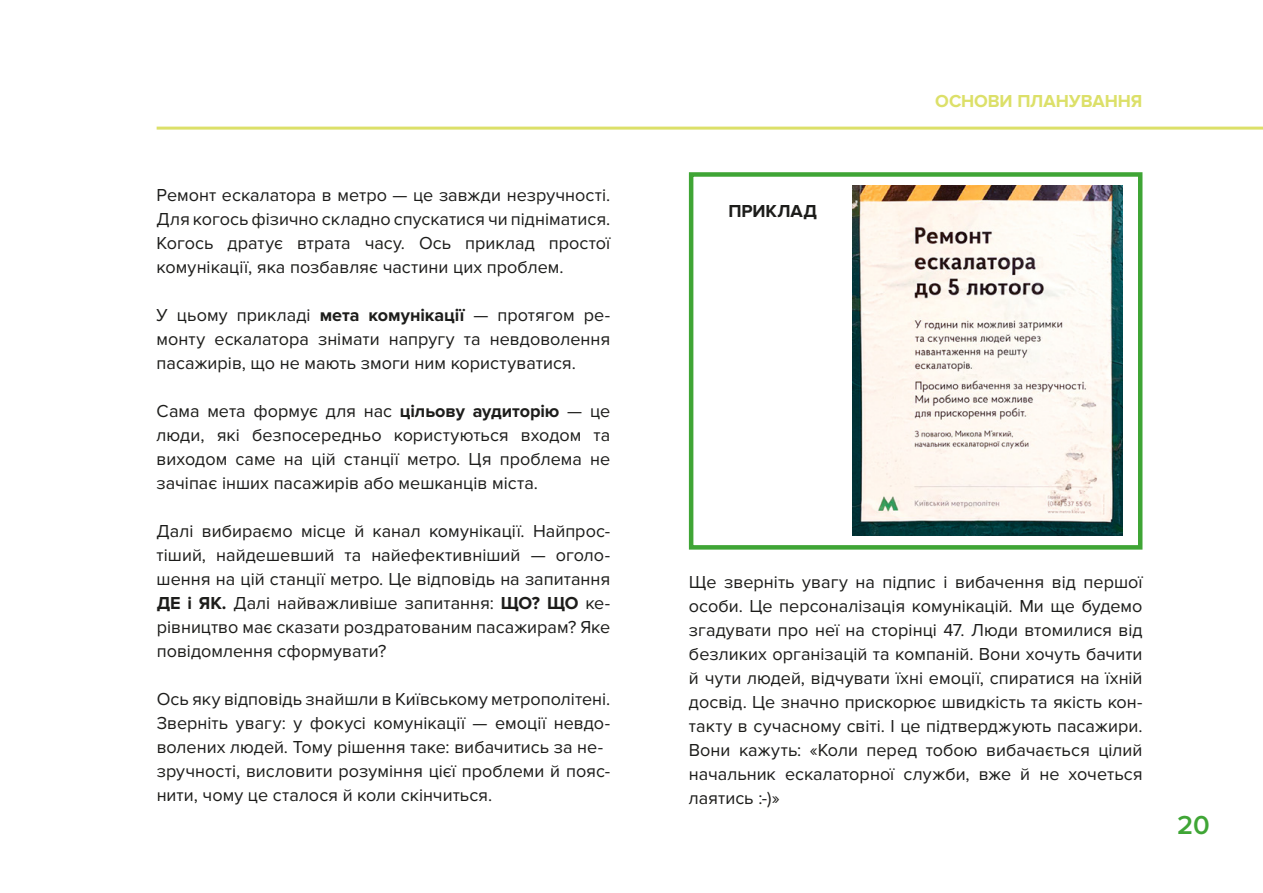
<style>
.page{position:relative;width:1263px;height:893px;background:#fff}
.page>*{position:absolute;margin:0;border:0;box-sizing:border-box;transform-origin:0 0}
.t1{font:600 27px "Proxima Nova";color:#3fa535}
.t2{font:18px/24px "Proxima Nova";color:#1d1d1b;text-align:justify}
.t3{font:700 18px "Proxima Nova";letter-spacing:-.005em;color:#dce069}
.t4{font:700 18px "Proxima Nova";color:#1d1d1b}
.s1{font-weight:700}
</style>
<div class="page">
<hr style="left:157px;top:127px;width:1106px;height:3px;background:#dce069">
<img style="left:853px;top:186px;width:270px;height:350px">
<div style="left:689px;top:172px;width:453px;height:378px;border:4px solid #3fa535"></div>
<p class="t2" style="left:157px;top:184px;width:455px">Ремонт ескалатора в метро — це завжди незручності.<br>Для когось фізично складно спускатися чи підніматися.<br>Когось дратує втрата часу. Ось приклад простої комунікації, яка позбавляє частини цих проблем.</p>
<p class="t2" style="left:157px;top:304px;width:455px">У цьому прикладі <span class="s1">мета комунікації</span> — протягом ре&shy;монту ескалатора знімати напругу та невдоволення пасажирів, що не мають змоги ним користуватися.</p>
<p class="t2" style="left:157px;top:400px;width:455px">Сама мета формує для нас <span class="s1">цільову аудиторію</span> — це люди, які безпосередньо користуються входом та виходом саме на цій станції метро. Ця проблема не зачіпає інших пасажирів або мешканців міста.</p>
<p class="t2" style="left:157px;top:520px;width:455px">Далі вибираємо місце й канал комунікації. Най прос&shy;тіший, найдешевший та найефективніший — оголо&shy;шення на цій станції метро. Це відповідь на запитання <span class="s1">ДЕ і ЯК.</span> Далі найважливіше запитання: <span class="s1">ЩО? ЩО</span> ке&shy;рівництво має сказати роздратованим пасажирам? Яке повідомлення сформувати?</p>
<p class="t2" style="left:157px;top:688px;width:455px;text-align:left">Ось яку відповідь знайшли в Київському метрополітені.<br>Зверніть увагу: у фокусі комунікації — емоції невдо&shy;волених людей. Тому рішення таке: вибачитись за не&shy;зручності, висловити розуміння цієї проблеми й пояс&shy;нити, чому це сталося й коли скінчиться.</p>
<p class="t4" style="left:728px;top:200px;width:90px">ПРИКЛАД</p>
<p class="t3" style="left:935px;top:90px;width:209px">ОСНОВИ ПЛАНУВАННЯ</p>
<p class="t2" style="left:689px;top:570px;width:455px;text-align:left">Ще зверніть увагу на підпис і вибачення від першої особи. Це персоналізація комунікацій . Ми ще будемо згадувати про неї на сторінці 47. Люди втомилися від безликих організацій та компаній. Вони хочуть бачити й чути людей, відчувати їхні емоції, спиратися на їхній досвід. Це значно прискорює швидкість та якість кон&shy;такту в сучасному світі. І це підтверджують пасажири.<br>Вони кажуть: «Коли перед тобою вибачається цілий начальник ескалаторної служби, вже й не хочеться лаятись :-)»</p>
<h1 class="t1" style="left:1177px;top:809px;width:34px">20</h1>
</div>
